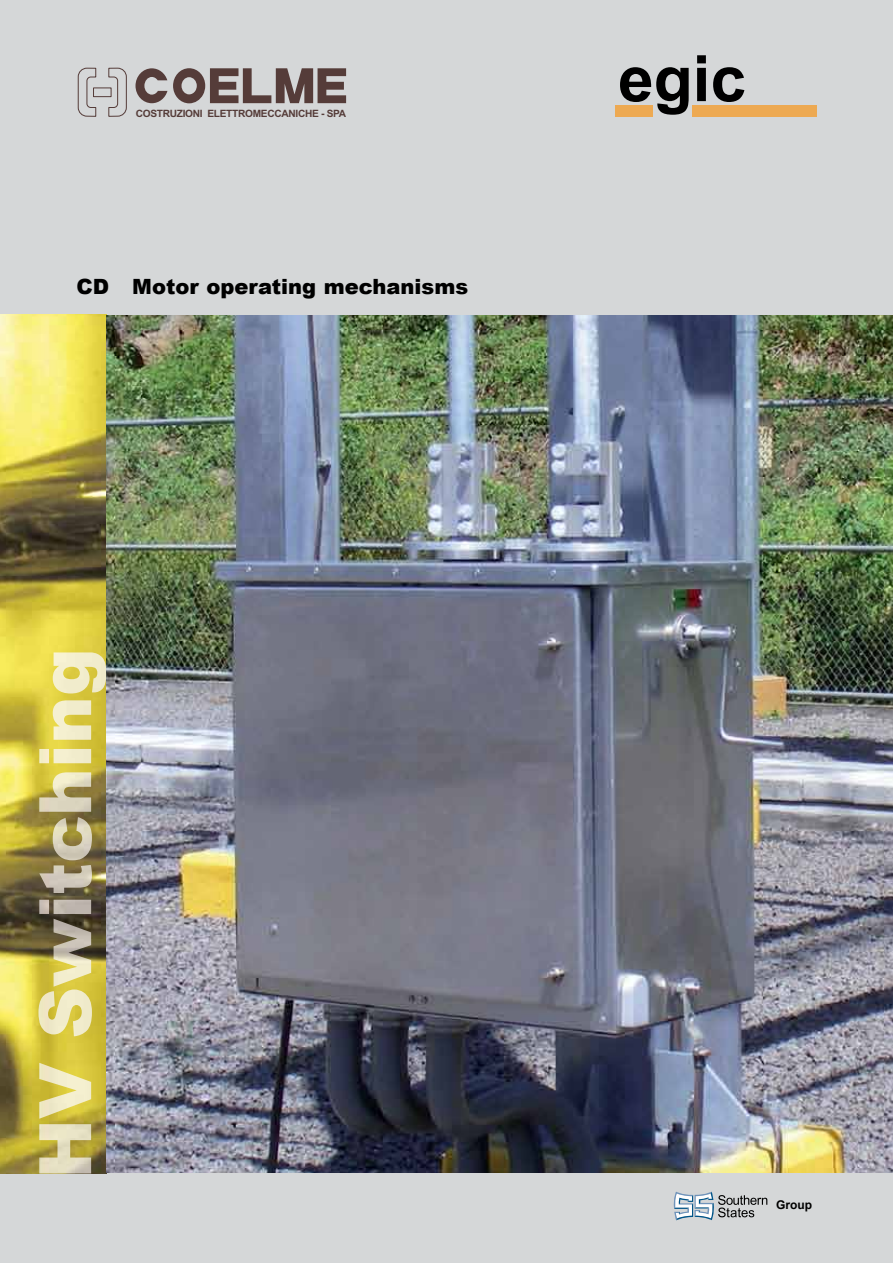
<style>
.page{position:relative;width:893px;height:1263px;background:#d5d7d8}
.page>*{position:absolute;margin:0;border:0;box-sizing:border-box;transform-origin:0 0}
.t1{font:900 21px "Arial";color:#000}
.t2{font:700 12px "Arial";color:#000}
.t3{font:700 10.05px "Arial";letter-spacing:-.03em;color:#553c39}
</style>
<div class="page">
<svg style="left:136px;top:68px;width:31px;height:35px"></svg>
<svg style="left:77px;top:67px;width:50px;height:50px"></svg>
<svg style="left:173px;top:68px;width:174px;height:35px"></svg>
<svg style="left:620px;top:67px;width:69px;height:48px"></svg>
<svg style="left:697px;top:55px;width:9px;height:46px"></svg>
<svg style="left:713px;top:67px;width:31px;height:35px"></svg>
<div style="left:615px;top:105px;width:38px;height:12px;background:#eda952"></div>
<div style="left:692px;top:105px;width:124px;height:12px;background:#eda952"></div>
<img style="left:0;top:315px;width:893px;height:859px">
<img style="left:38px;top:652px;width:68px;height:368px">
<svg style="left:674px;top:1191px;width:93px;height:29px"></svg>
<p class="t3" style="left:136px;top:107px;width:212px">COSTRUZIONI ELETTROMECCANICHE - SPA</p>
<h1 class="t1" style="left:77px;top:272px;width:393px">CD Motor operating mechanisms</h1>
<p class="t2" style="left:776px;top:1197px;width:37px">Group</p>
</div>
